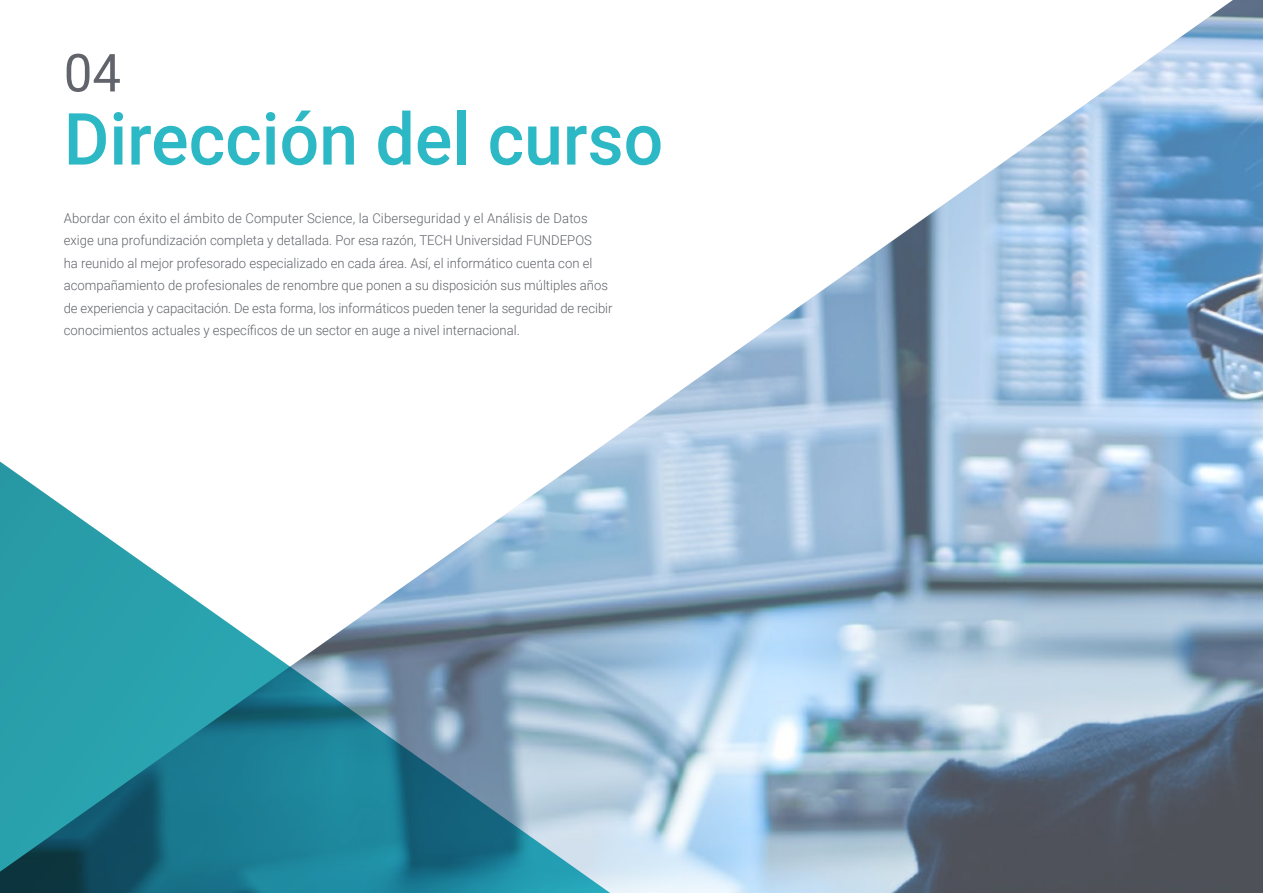
<style>
.page{position:relative;width:1263px;height:893px;background:#fff}
.page>*{position:absolute;margin:0;border:0;box-sizing:border-box;transform-origin:0 0}
.t1{font:500 72px "Roboto";color:#2db8c5}
.t2{font:52.5px "Roboto";color:#61646a}
.t3{font:300 13.5px/22.5px "Roboto";color:#61646a}
</style>
<div class="page">
<img style="left:602px;top:0;width:661px;height:893px">
<svg style="left:0;top:446px;width:640px;height:447px"></svg>
<h2 class="t2" style="left:64px;top:36px;width:59px">04</h2>
<h1 class="t1" style="left:64px;top:89px;width:601px">Dirección del curso</h1>
<p class="t3" style="left:64px;top:206px;width:550px">Abordar con éxito el ámbito de Computer Science, la Ciberseguridad y el Análisis de Datos exige una profundización completa y detallada. Por esa razón, TECH Universidad FUNDEPOS<br>ha reunido al mejor profesorado especializado en cada área. Así, el informático cuenta con el acompañamiento de profesionales de renombre que ponen a su disposición sus múltiples años de experiencia y capacitación. De esta forma, los informáticos pueden tener la seguridad de recibir conocimientos actuales y específicos de un sector en auge a nivel internacional.</p>
</div>
